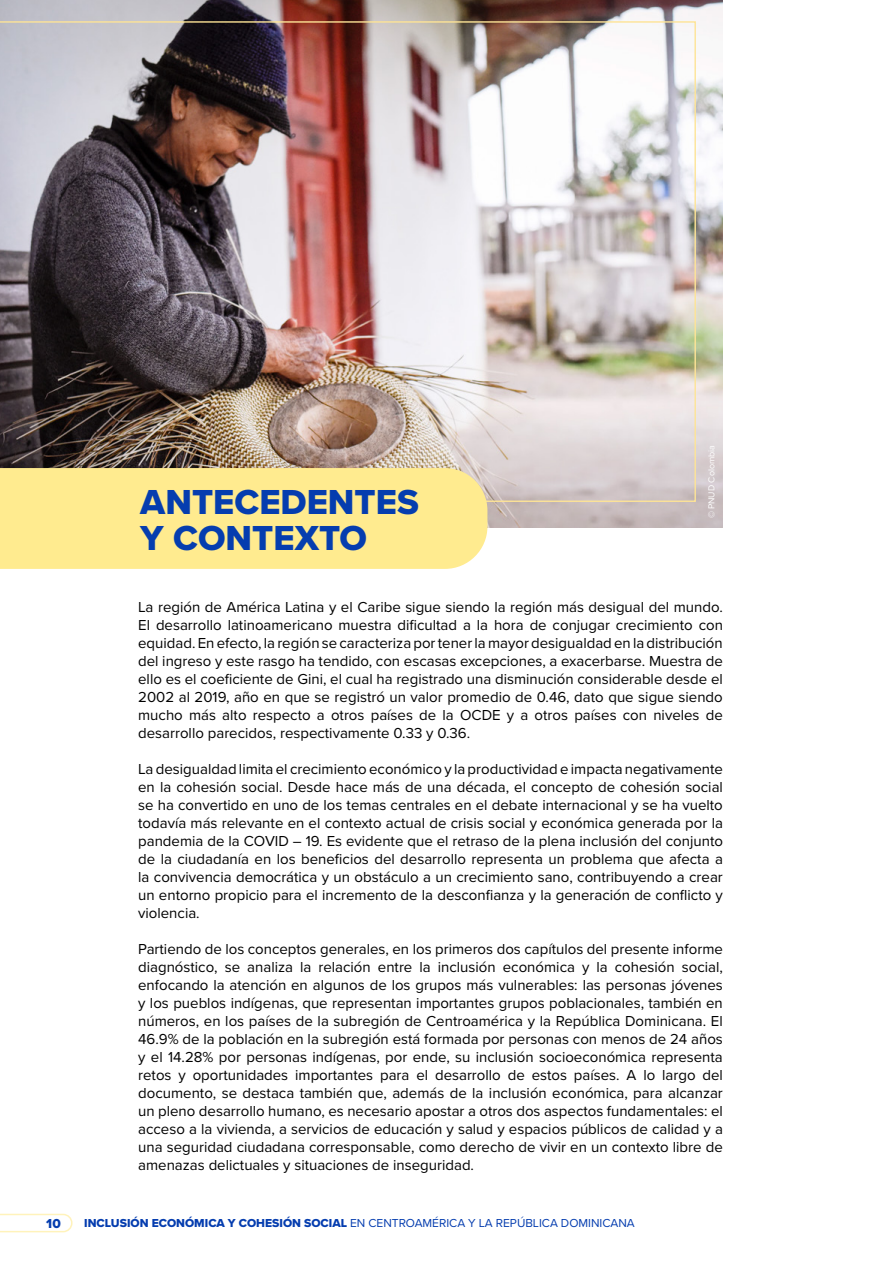
<style>
.page{position:relative;width:893px;height:1263px;background:#fff}
.page>*{position:absolute;margin:0;border:0;box-sizing:border-box;transform-origin:0 0}
.Toc_1{font:36px/36px "Proxima Nova Extrabld";color:#053daf}
.Normal__Web{font:15px/18px "Proxima Nova";color:#000;text-align:justify}
.t1{font:13.5px "Proxima Nova Extrabld";color:#053daf}
.t2{font:12px "Proxima Nova";color:#053daf}
.List_Paragraph{font:9px "Proxima Nova";color:#fff}
.s1{font-family:"Proxima Nova Extrabld"}
</style>
<div class="page">
<svg style="left:0;top:1213px;width:73px;height:20px"></svg>
<img style="left:0;top:0;width:723px;height:527px">
<img style="left:0;top:21px;width:696px;height:481px">
<div style="left:0;top:468px;width:487px;height:101px;background:#ffeb8f"></div>
<p class="Toc_1" style="left:140px;top:483px;width:280px">ANTECEDENTES<br>Y CONTEXTO</p>
<p class="List_Paragraph" style="left:705px;top:518px;width:75px;rotate:-90deg">© PNUD Colombia</p>
<p class="Normal__Web" style="left:138px;top:597px;width:586px">La región de América Latina y el Caribe sigue siendo la región más desigual del mundo.<br>El desarrollo latinoamericano muestra dificultad a la hora de conjugar crecimiento con equidad. En efecto, la región se caracteriza por tener la mayor desigualdad en la distribución del ingreso y este rasgo ha tendido, con escasas excepciones, a exacerbarse. Muestra de ello es el coeficiente de Gini, el cual ha registrado una disminución considerable desde el 2002 al 2019, año en que se registró un valor promedio de 0.46, dato que sigue siendo mucho más alto respecto a otros países de la OCDE y a otros países con niveles de desarrollo parecidos, respectivamente 0.33 y 0.36.</p>
<p class="Normal__Web" style="left:138px;top:759px;width:586px">La desigualdad limita el crecimiento económico y la productividad e impacta negativamente en la cohesión social. Desde hace más de una década, el concepto de cohesión social se ha convertido en uno de los temas centrales en el debate internacional y se ha vuelto todavía más relevante en el contexto actual de crisis social y económica generada por la pandemia de la COVID – 19. Es evidente que el retraso de la plena inclusión del conjunto de la ciudadanía en los beneficios del desarrollo representa un problema que afecta a la convivencia democrática y un obstáculo a un crecimiento sano, contribuyendo a crear un entorno propicio para el incremento de la desconfianza y la generación de conflicto y violencia.</p>
<p class="Normal__Web" style="left:138px;top:939px;width:586px">Partiendo de los conceptos generales, en los primeros dos capítulos del presente informe diagnóstico, se analiza la relación entre la inclusión económica y la cohesión social, enfocando la atención en algunos de los grupos más vulnerables: las personas jóvenes y los pueblos indígenas, que representan importantes grupos poblacionales, también en números, en los países de la subregión de Centroamérica y la República Dominicana. El 46.9% de la población en la subregión está formada por personas con menos de 24 años y el 14.28% por personas indígenas, por ende, su inclusión socioeconómica representa retos y oportunidades importantes para el desarrollo de estos países. A lo largo del documento, se destaca también que, además de la inclusión económica, para alcanzar un pleno desarrollo humano, es necesario apostar a otros dos aspectos fundamentales: el acceso a la vivienda, a servicios de educación y salud y espacios públicos de calidad y a una seguridad ciudadana corresponsable, como derecho de vivir en un contexto libre de amenazas delictuales y situaciones de inseguridad.</p>
<p class="t1" style="left:46px;top:1213px;width:16px">10</p>
<p class="t2" style="left:84px;top:1214px;width:552px"><span class="s1">INCLUSIÓN ECONÓMICA Y COHESIÓN SOCIAL</span> EN CENTROAMÉRICA Y LA REPÚBLICA DOMINICANA</p>
</div>
